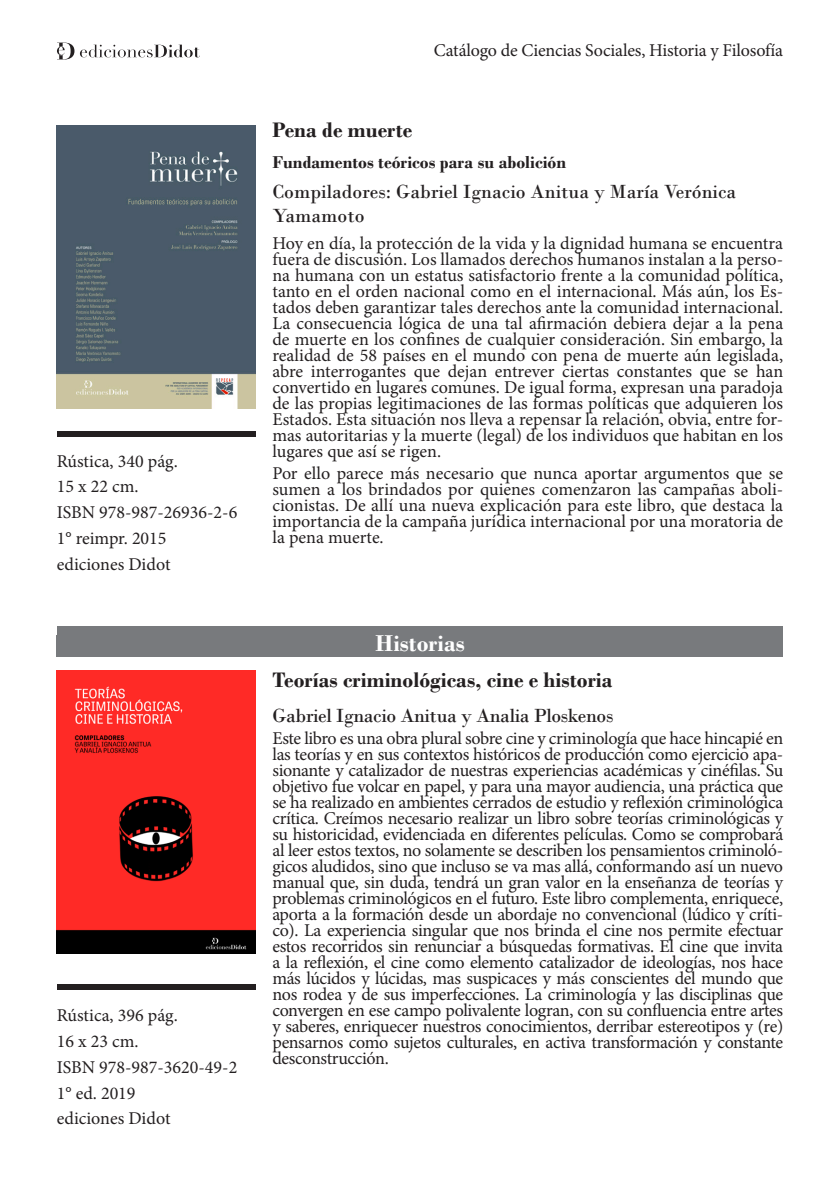
<style>
.page{position:relative;width:840px;height:1191px;background:#fff}
.page>*{position:absolute;margin:0;border:0;box-sizing:border-box;transform-origin:0 0}
.Coleccion{font:700 24px "Bodoni";color:#fff}
.Autor{font:700 22px "Bodoni";color:#231f20}
.Titulo{font:700 22px "Bodoni";color:#231f20}
.Autor-2{font:20px/24px "Bodoni";color:#231f20}
.Txts{font:20px "Bodoni";letter-spacing:-.02em;color:#231f20}
.Txts-2{font:18px/16px "Minion Pro";letter-spacing:-.005em;color:#231f20;text-align:justify}
.Comentario{font:18px/16px "Minion Pro";color:#231f20;text-align:justify}
.Titulo-2{font:700 18px "Bodoni";color:#231f20}
</style>
<div class="page">
<svg style="left:80px;top:45px;width:120px;height:12px"></svg>
<svg style="left:57px;top:43px;width:17px;height:17px"></svg>
<div style="left:57px;top:626px;width:725px;height:30px;background:#787a7d"></div>
<img style="left:57px;top:670px;width:198px;height:284px">
<div style="left:57px;top:984px;width:198px;height:5px;background:#231f20"></div>
<div style="left:57px;top:431px;width:198px;height:6px;background:#231f20"></div>
<img style="left:57px;top:125px;width:198px;height:284px">
<p class="Txts-2" style="left:57px;top:453px;width:122px">Rústica, 340 pág.</p>
<p class="Txts-2" style="left:57px;top:479px;width:83px">15 x 22 cm.</p>
<p class="Txts-2" style="left:57px;top:504px;width:182px">ISBN 978-987-26936-2-6</p>
<p class="Txts-2" style="left:57px;top:530px;width:111px">1° reimpr. 2015</p>
<p class="Txts-2" style="left:57px;top:556px;width:115px">ediciones Didot</p>
<p class="Txts-2" style="left:57px;top:1007px;width:122px">Rústica, 396 pág.</p>
<p class="Txts-2" style="left:57px;top:1033px;width:83px">16 x 23 cm.</p>
<p class="Txts-2" style="left:57px;top:1059px;width:182px">ISBN 978-987-3620-49-2</p>
<p class="Txts-2" style="left:57px;top:1084px;width:80px">1° ed. 2019</p>
<p class="Txts-2" style="left:57px;top:1110px;width:115px">ediciones Didot</p>
<p class="Txts-2" style="left:433px;top:42px;width:350px">Catálogo de Ciencias Sociales, Historia y Filosofía</p>
<p class="Titulo" style="left:272px;top:116px;width:141px">Pena de muerte</p>
<p class="Titulo-2" style="left:272px;top:152px;width:295px">Fundamentos teóricos para su abolición</p>
<p class="Autor-2" style="left:272px;top:179px;width:465px">Compiladores: Gabriel Ignacio Anitua y María Verónica<br>Yamamoto</p>
<p class="Comentario" style="left:272px;top:236px;width:512px">Hoy en día, la protección de la vida y la dignidad humana se encuentra fuera de discusión. Los llamados derechos humanos instalan a la perso&shy;na humana con un estatus satisfactorio frente a la comunidad política, tanto en el orden nacional como en el internacional. Más aún, los Es&shy;tados deben garantizar tales derechos ante la comunidad internacional.<br>La consecuencia lógica de una tal afirmación debiera dejar a la pena de muerte en los confines de cualquier consideración. Sin embargo, la realidad de 58 países en el mundo con pena de muerte aún legislada, abre interrogantes que dejan entrever ciertas constantes que se han convertido en lugares comunes. De igual forma, expresan una paradoja de las propias legitimaciones de las formas políticas que adquieren los Estados. Esta situación nos lleva a repensar la relación, obvia, entre for&shy;mas autoritarias y la muerte (legal) de los individuos que habitan en los lugares que así se rigen.</p>
<p class="Comentario" style="left:272px;top:465px;width:512px">Por ello parece más necesario que nunca aportar argumentos que se sumen a los brindados por quienes comenzaron las campañas aboli&shy;cionistas. De allí una nueva explicación para este libro, que destaca la importancia de la campaña jurídica internacional por una moratoria de la pena muerte.</p>
<p class="Coleccion" style="left:375px;top:629px;width:91px">Historias</p>
<p class="Autor" style="left:272px;top:666px;width:341px">Teorías criminológicas, cine e historia</p>
<p class="Txts" style="left:272px;top:704px;width:342px">Gabriel Ignacio Anitua y Analia Ploskenos</p>
<p class="Txts-2" style="left:272px;top:730px;width:512px">Este libro es una obra plural sobre cine y criminología que hace hincapié en las teorías y en sus contextos históricos de producción como ejercicio apa&shy;sionante y catalizador de nuestras experiencias académicas y cinéfilas. Su objetivo fue volcar en papel, y para una mayor audiencia, una práctica que se ha realizado en ambientes cerrados de estudio y reflexión criminológica crítica. Creímos necesario realizar un libro sobre teorías criminológicas y su historicidad, evidenciada en diferentes películas. Como se comprobará al leer estos textos, no solamente se describen los pensamientos criminoló&shy;gicos aludidos, sino que incluso se va mas allá, conformando así un nuevo manual que, sin duda, tendrá un gran valor en la enseñanza de teorías y problemas criminológicos en el futuro. Este libro complementa, enriquece, aporta a la formación desde un abordaje no convencional (lúdico y críti&shy;co). La experiencia singular que nos brinda el cine nos permite efectuar estos recorridos sin renunciar a búsquedas formativas. El cine que invita a la reflexión, el cine como elemento catalizador de ideologías, nos hace más lúcidos y lúcidas, mas suspicaces y más conscientes del mundo que nos rodea y de sus imperfecciones. La criminología y las disciplinas que convergen en ese campo polivalente logran, con su confluencia entre artes y saberes, enriquecer nuestros conocimientos, derribar estereotipos y (re) pensarnos como sujetos culturales, en activa transformación y constante desconstrucción.</p>
</div>
